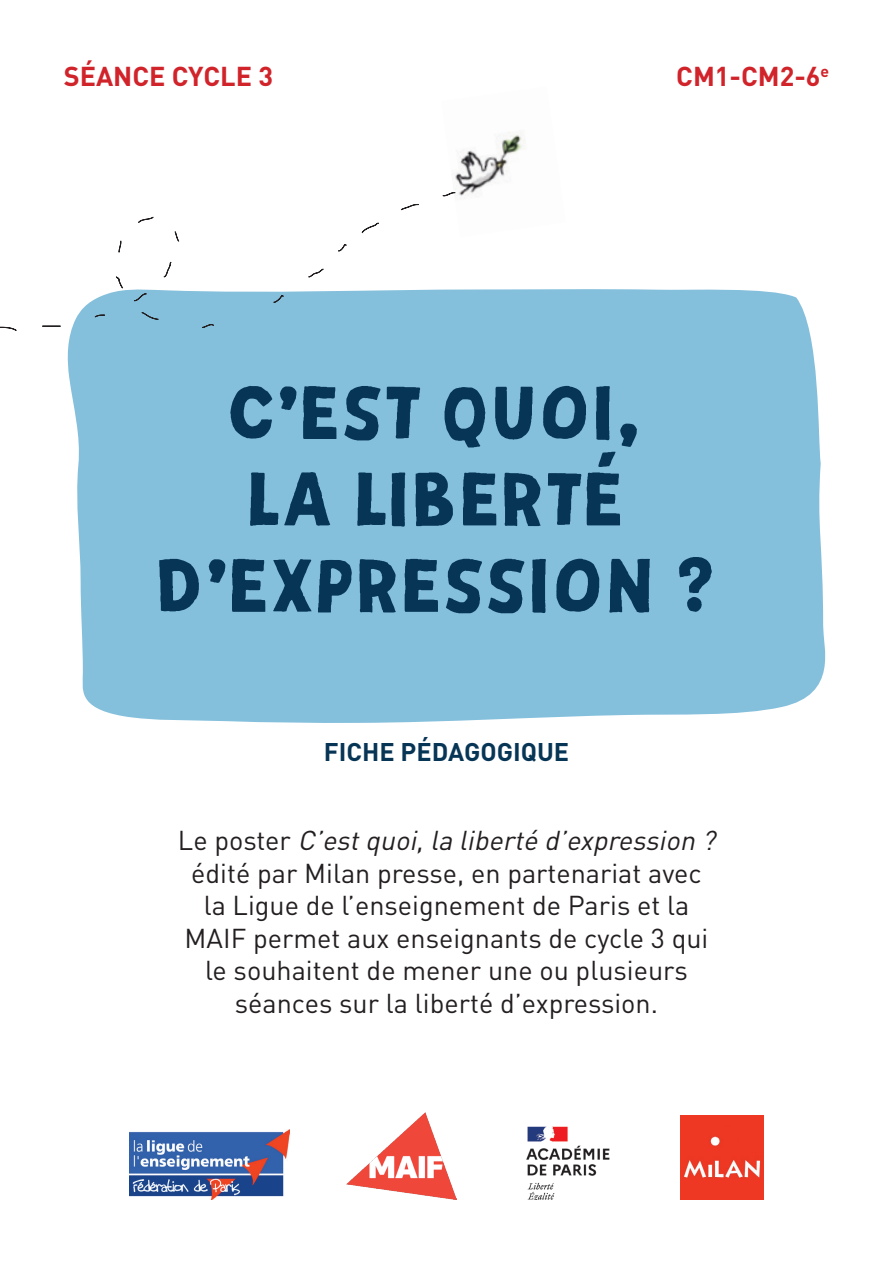
<style>
.page{position:relative;width:893px;height:1263px;background:#fff}
.page>*{position:absolute;margin:0;border:0;box-sizing:border-box;transform-origin:0 0}
.t1{font:72px/86.4px "Palmer Sans Serif";color:#073555;text-align:center}
.t2{font:27px/32.4px "DIN";color:#231f20;text-align:center}
.t3{font:700 27px "DIN";color:#d1232a}
.t4{font:700 25.2px "DIN";color:#073555}
.s1{font-style:italic}
</style>
<div class="page">
<div style="left:67px;top:288px;width:759px;height:435px;background:#84bfdc"></div>
<img style="left:346px;top:1112px;width:111px;height:87px">
<img style="left:526px;top:1126px;width:84px;height:73px">
<img style="left:129px;top:1129px;width:161px;height:70px">
<img style="left:680px;top:1115px;width:84px;height:84px">
<img style="left:442px;top:133px;width:81px;height:64px">
<svg style="left:338px;top:244px;width:9px;height:8px"></svg>
<svg style="left:309px;top:268px;width:15px;height:10px"></svg>
<svg style="left:274px;top:295px;width:10px;height:8px"></svg>
<svg style="left:202px;top:324px;width:12px;height:4px"></svg>
<svg style="left:142px;top:312px;width:16px;height:8px"></svg>
<svg style="left:116px;top:276px;width:7px;height:12px"></svg>
<svg style="left:119px;top:241px;width:2px;height:12px"></svg>
<svg style="left:138px;top:217px;width:16px;height:6px"></svg>
<svg style="left:174px;top:231px;width:5px;height:11px"></svg>
<svg style="left:164px;top:262px;width:8px;height:16px"></svg>
<svg style="left:134px;top:293px;width:12px;height:8px"></svg>
<svg style="left:95px;top:314px;width:10px;height:3px"></svg>
<svg style="left:42px;top:326px;width:19px;height:1px"></svg>
<svg style="left:0;top:327px;width:17px;height:4px"></svg>
<svg style="left:362px;top:222px;width:17px;height:11px"></svg>
<svg style="left:401px;top:204px;width:18px;height:6px"></svg>
<svg style="left:443px;top:192px;width:13px;height:4px"></svg>
<p class="t3" style="left:64px;top:59px;width:211px">SÉANCE CYCLE 3</p>
<p class="t3" style="left:676px;top:59px;width:154px">CM1-CM2-6<sup>e</sup></p>
<h1 class="t1" style="left:159px;top:367px;width:561px">C'EST QUOI,<br>LA LIBERTÉ<br>D'EXPRESSION ?</h1>
<p class="t4" style="left:324px;top:736px;width:247px">FICHE PÉDAGOGIQUE</p>
<p class="t2" style="left:178px;top:824px;width:545px">L e p o s t e r <span class="s1">C’estquoi,la liberté d’expression ? </span>édité par Milan presse, en partenariat avec<br>la Ligue de l’enseignement de Paris et la MAIF permet aux enseignants de cycle 3 qui le souhaitent de mener une ou plusieurs séances sur la liberté d’expression.</p>
</div>
